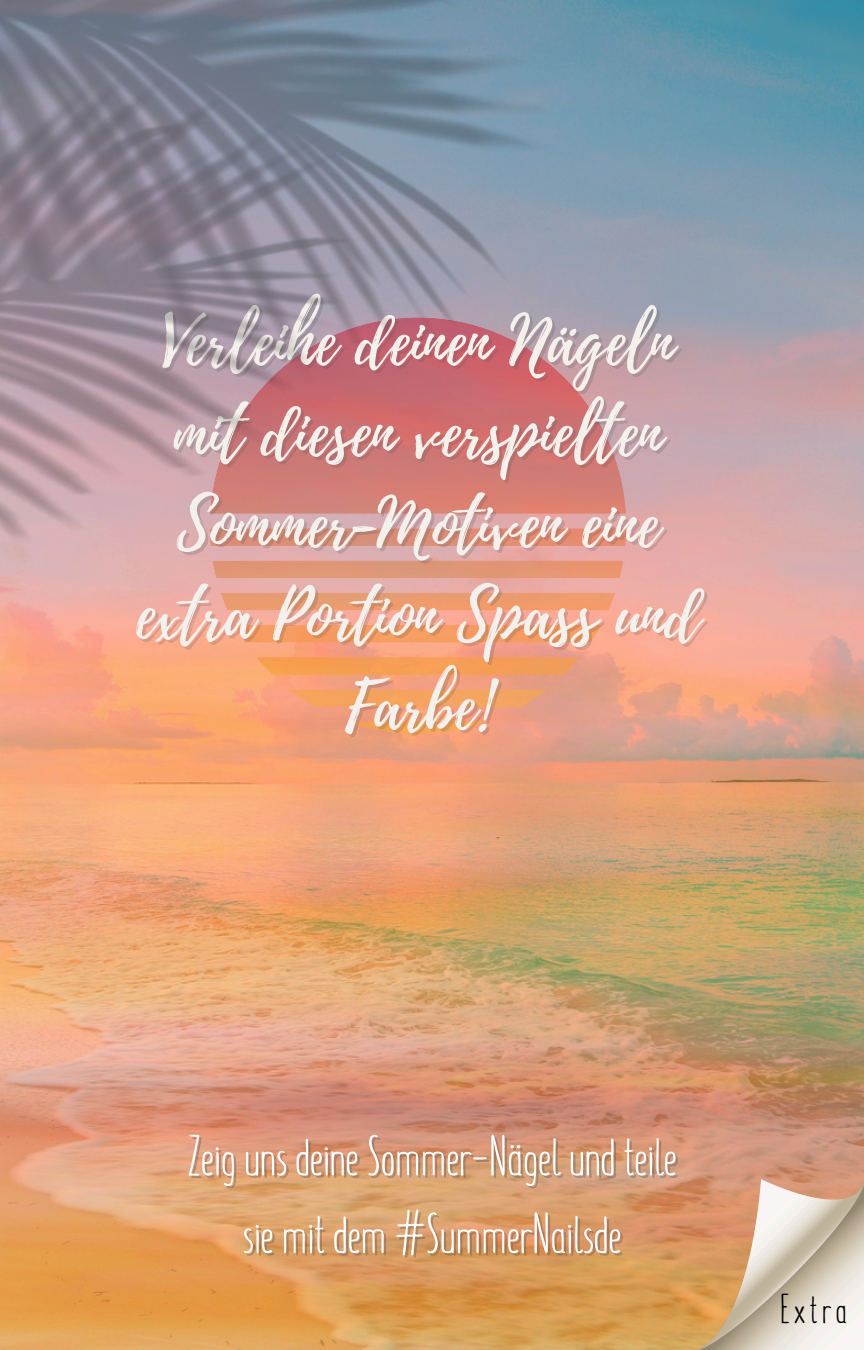
<style>
.page{position:relative;width:864px;height:1350px;background:#fff}
.page>*{position:absolute;margin:0;border:0;box-sizing:border-box;transform-origin:0 0}
.t1{font:67.05px "Playlist Script";color:#f4f0ec}
.t2{font:56.02px/77.6px "Summer Font";color:#fff;text-align:center}
.t3{font:40.5px "Summer Font";letter-spacing:.105em;color:#000}
</style>
<div class="page">
<img style="left:0;top:0;width:864px;height:1350px">
<svg style="left:235px;top:625px;width:366px;height:18px;background:#f69c64"></svg>
<svg style="left:289px;top:689px;width:258px;height:18px;background:#f3a263"></svg>
<svg style="left:256px;top:657px;width:324px;height:18px;background:#f49d57"></svg>
<svg style="left:221px;top:593px;width:394px;height:17px;background:#ec9b6e"></svg>
<svg style="left:346px;top:722px;width:144px;height:12px;background:#f4a263"></svg>
<svg style="left:555px;top:317px;width:71px;height:197px;background:#c98c8e"></svg>
<svg style="left:212px;top:561px;width:412px;height:17px;background:#e49774"></svg>
<svg style="left:555px;top:528px;width:71px;height:18px"></svg>
<img style="left:694px;top:1180px;width:170px;height:170px">
<img style="left:0;top:0;width:555px;height:574px">
<p class="t1" style="left:162px;top:294px;width:513px">Verleihe deinen Nägeln</p>
<p class="t1" style="left:174px;top:385px;width:490px">mit diesen verspielten</p>
<h1 class="t1" style="left:177px;top:476px;width:484px">Sommer-Motiven eine</h1>
<p class="t1" style="left:136px;top:567px;width:565px">extra Portion Spass und</p>
<h2 class="t1" style="left:345px;top:658px;width:147px">Farbe!</h2>
<p class="t2" style="left:187px;top:1115px;width:491px">Zeig uns deine Sommer-Nägel und teile sie mit dem #SummerNailsde</p>
<p class="t3" style="left:780px;top:1280px;width:69px">Extra</p>
</div>
